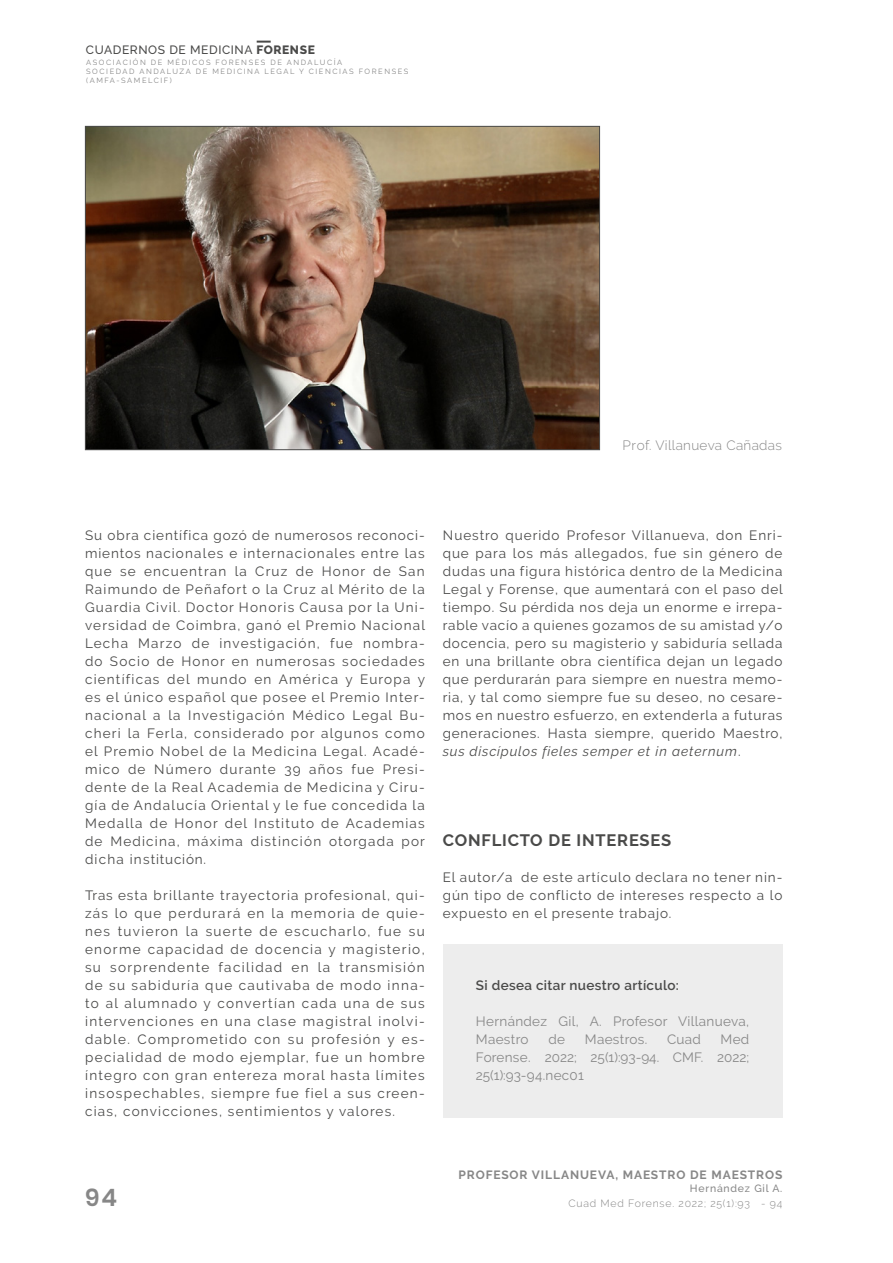
<style>
.page{position:relative;width:893px;height:1263px;background:#fff}
.page>*{position:absolute;margin:0;border:0;box-sizing:border-box;transform-origin:0 0}
.t1{font:600 24px "Poppins";color:#878787}
.Apartados{font:700 16.5px "Raleway";letter-spacing:.05em;color:#4a4a49}
.MED-FORENSE{font:13.5px/18px "Raleway";letter-spacing:.07em;color:#4a4a49;text-align:justify}
.MED-FORENSE-2{font:13.5px/18px "Raleway";letter-spacing:.02em;color:#878787}
.Subapartados{font:600 13.5px "Raleway";letter-spacing:.025em;color:#4a4a49}
.Pie_de_foto{font:300 13.5px "Raleway";letter-spacing:.025em;color:#878787}
.t2{font:700 12px "Raleway";letter-spacing:.075em;color:#878787}
.t3{font:500 12px "Raleway";letter-spacing:.05em;color:#4a4a49}
.t4{font:300 10.5px "Raleway";letter-spacing:.075em;color:#878787}
.t5{font:500 10.5px "Raleway";letter-spacing:.075em;color:#878787}
.t6{font:7.5px/9px "Raleway";letter-spacing:.21em;color:#878787}
.s1{font-weight:800}
.s2{font-style:italic}
</style>
<div class="page">
<svg style="left:257px;top:41px;width:14px;height:2px"></svg>
<img style="left:87px;top:128px;width:511px;height:320px">
<div style="left:85px;top:126px;width:515px;height:324px;border:1px solid #4a4a49"></div>
<div style="left:443px;top:944px;width:339px;height:174px;background:#ededed"></div>
<p class="t3" style="left:86px;top:43px;width:230px">CUADERNOS DE MEDICINA <span class="s1">FORENSE</span></p>
<p class="t6" style="left:86px;top:58px;width:324px">ASOCIACIÓN DE MÉDICOS FORENSES DE ANDALUCÍA<br>SOCIEDAD ANDALUZA DE MEDICINA LEGAL Y CIENCIAS FORENSES (AMFA-SAMELCIF)</p>
<p class="Pie_de_foto" style="left:622px;top:437px;width:161px">Prof. Villanueva Cañadas</p>
<p class="MED-FORENSE" style="left:85px;top:526px;width:342px">Su obra científica gozó de numerosos reconoci&shy;mientos nacionales e internacionales entre las que se encuentran la Cruz de Honor de San Raimundo de Peñafort o la Cruz al Mérito de la Guardia Civil. Doctor Honoris Causa por la Uni&shy;versidad de Coimbra, ganó el Premio Nacional Lecha Marzo de investigación, fue nombra&shy;do Socio de Honor en numerosas sociedades científicas del mundo en América y Europa y es el único español que posee el Premio Inter&shy;nacional a la Investigación Médico Legal Bu&shy;cheri la Ferla, considerado por algunos como el Premio Nobel de la Medicina Legal. Acadé&shy;mico de Número durante 39 años fue Presi&shy;dente de la Real Academia de Medicina y Ciru&shy;gía de Andalucía Oriental y le fue concedida la Medalla de Honor del Instituto de Academias de Medicina, máxima distinción otorgada por dicha institución.</p>
<p class="MED-FORENSE" style="left:85px;top:886px;width:341px">Tras esta brillante trayectoria profesional, qui&shy;zás lo que perdurará en la memoria de quie&shy;nes tuvieron la suerte de escucharlo, fue su enorme capacidad de docencia y magisterio, su sorprendente facilidad en la transmisión de su sabiduría que cautivaba de modo inna&shy;to al alumnado y convertían cada una de sus intervenciones en una clase magistral inolvi&shy;dable. Comprometido con su profesión y es&shy;pecialidad de modo ejemplar, fue un hombre íntegro con gran entereza moral hasta límites insospechables, siempre fue fiel a sus creen&shy;cias, convicciones, sentimientos y valores.</p>
<p class="MED-FORENSE" style="left:443px;top:526px;width:342px">Nuestro querido Profesor Villanueva, don Enri&shy;que para los más allegados, fue sin género de dudas una figura histórica dentro de la Medicina Legal y Forense, que aumentará con el paso del tiempo. Su pérdida nos deja un enorme e irrepa&shy;rable vacío a quienes gozamos de su amistad y/o docencia, pero su magisterio y sabiduría sellada en una brillante obra científica dejan un legado que perdurarán para siempre en nuestra memo&shy;ria, y tal como siempre fue su deseo, no cesare&shy;mos en nuestro esfuerzo, en extenderla a futuras generaciones. Hasta siempre, querido Maestro, <span class="s2">sus discípulos fieles semper et in aeternum</span>.</p>
<p class="Apartados" style="left:443px;top:831px;width:230px">CONFLICTO DE INTERESES</p>
<p class="MED-FORENSE" style="left:443px;top:868px;width:341px">El autor/a de este artículo declara no tener nin&shy;gún tipo de conflicto de intereses respecto a lo expuesto en el presente trabajo.</p>
<p class="Subapartados" style="left:476px;top:977px;width:205px">Si desea citar nuestro artículo:</p>
<p class="MED-FORENSE-2" style="left:476px;top:1012px;width:275px">Hernández Gil, A. Profesor Villanueva,<br>Maestro</p>
<p class="MED-FORENSE-2" style="left:476px;top:1030px;width:275px;text-align:justify;text-indent:245px">Med Forense. 2022; 25(1):93-94. CMF. 2022; 25(1):93-94.nec01</p>
<p class="MED-FORENSE-2" style="left:548px;top:1030px;width:18px">de</p>
<p class="MED-FORENSE-2" style="left:585px;top:1030px;width:64px">Maestros.</p>
<p class="MED-FORENSE-2" style="left:667px;top:1030px;width:35px">Cuad</p>
<h1 class="t1" style="left:85px;top:1184px;width:33px">94</h1>
<p class="t2" style="left:458px;top:1168px;width:325px">PROFESOR VILLANUEVA, MAESTRO DE MAESTROS</p>
<p class="t5" style="left:690px;top:1183px;width:94px">Hernández Gil A.</p>
<p class="t4" style="left:568px;top:1197px;width:216px">Cuad Med Forense. 2022; 25(1):93 - 94</p>
</div>
